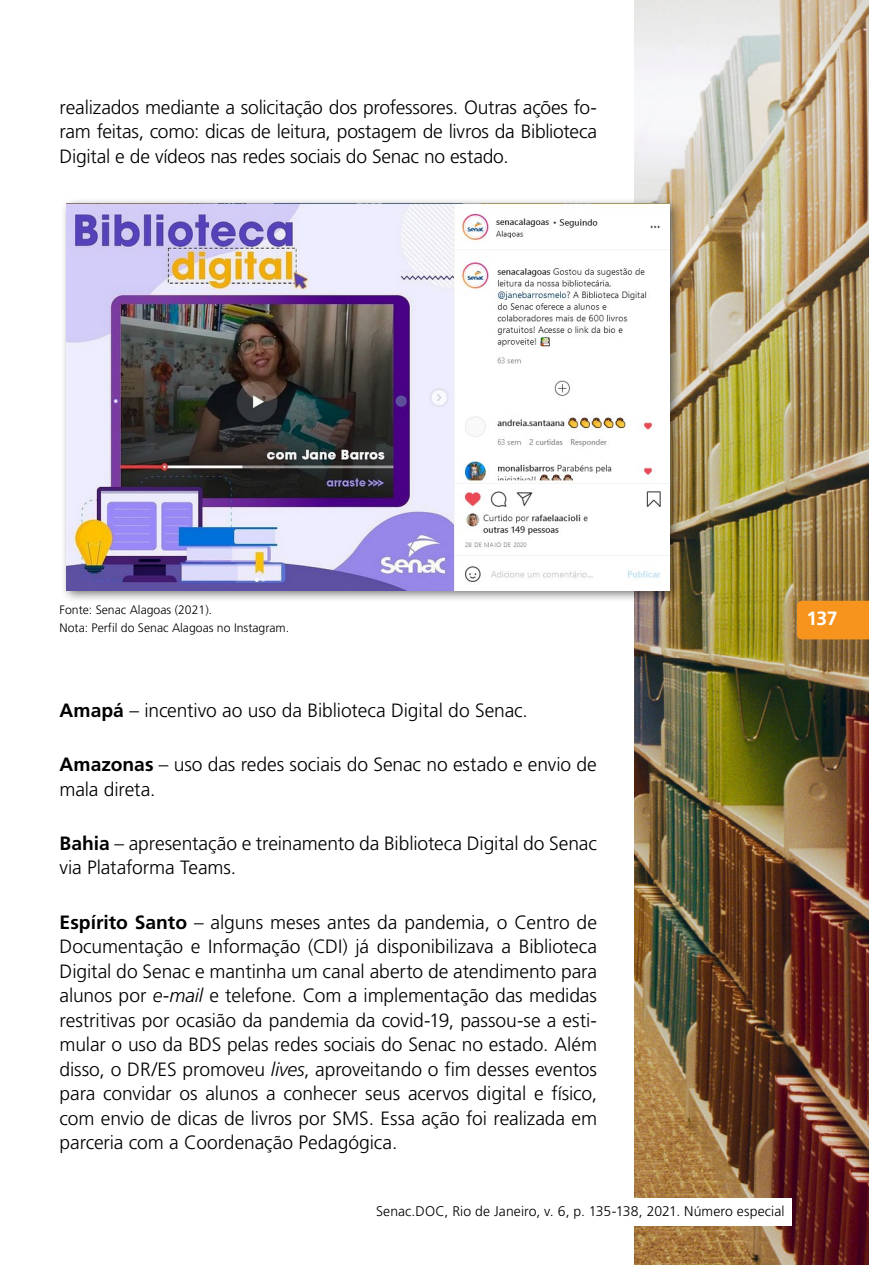
<style>
.page{position:relative;width:869px;height:1265px;background:#fff}
.page>*{position:absolute;margin:0;border:0;box-sizing:border-box;transform-origin:0 0}
.t1{font:300 19.25px/24.5px "Frutiger";letter-spacing:-.005em;color:#000}
.t2{font:700 19.25px "Frutiger";color:#fff}
.t3{font:300 14px "Frutiger";letter-spacing:.01em;color:#000}
.t4{font:300 12.25px/17.5px "Frutiger";color:#000}
.s1{font-weight:700}
.s2{font-family:"Frutiger CE";font-style:italic}
</style>
<div class="page">
<img style="left:634px;top:0;width:234px;height:1265px">
<div style="left:60px;top:197px;width:621px;height:406px;background:#000;opacity:.53"></div>
<img style="left:66px;top:203px;width:602px;height:387px">
<div style="left:796px;top:601px;width:72px;height:38px;background:#f7941e"></div>
<div style="left:369px;top:1198px;width:422px;height:28px;background:#fff"></div>
<p class="t1" style="left:60px;top:95px;width:538px;text-align:justify">realizados mediante a solicitação dos professores. Outras ações fo&shy;ram feitas, como: dicas de leitura, postagem de livros da Biblioteca Digital e de vídeos nas redes sociais do Senac no estado.</p>
<p class="t4" style="left:60px;top:601px;width:231px">Fonte: Senac Alagoas (2021).<br>Nota: Perfil do Senac Alagoas no Instagram.</p>
<p class="t2" style="left:806px;top:607px;width:33px">137</p>
<p class="t1" style="left:60px;top:698px;width:469px"><span class="s1">Amapá</span> – incentivo ao uso da Biblioteca Digital do Senac.</p>
<p class="t1" style="left:60px;top:752px;width:538px"><span class="s1">Amazonas</span> – uso das redes sociais do Senac no estado e envio de mala direta.</p>
<p class="t1" style="left:60px;top:831px;width:538px"><span class="s1">Bahia</span> – apresentação e treinamento da Biblioteca Digital do Senac via Plataforma Teams.</p>
<p class="t1" style="left:60px;top:910px;width:538px;text-align:justify"><span class="s1">Espírito Santo</span> – alguns meses antes da pandemia, o Centro de Documentação e Informação (CDI) já disponibilizava a Biblioteca Digital do Senac e mantinha um canal aberto de atendimento para alunos por <span class="s2">e-mail</span> e telefone. Com a implementação das medidas restritivas por ocasião da pandemia da covid-19, passou-se a esti&shy;mular o uso da BDS pelas redes sociais do Senac no estado. Além disso, o DR/ES promoveu <span class="s2">lives</span>, aproveitando o fim desses eventos para convidar os alunos a conhecer seus acervos digital e físico, com envio de dicas de livros por SMS. Essa ação foi realizada em parceria com a Coordenação Pedagógica.</p>
<p class="t3" style="left:376px;top:1203px;width:410px">Senac.DOC, Rio de Janeiro, v. 6, p. 135-138, 2021. Número especial</p>
</div>
